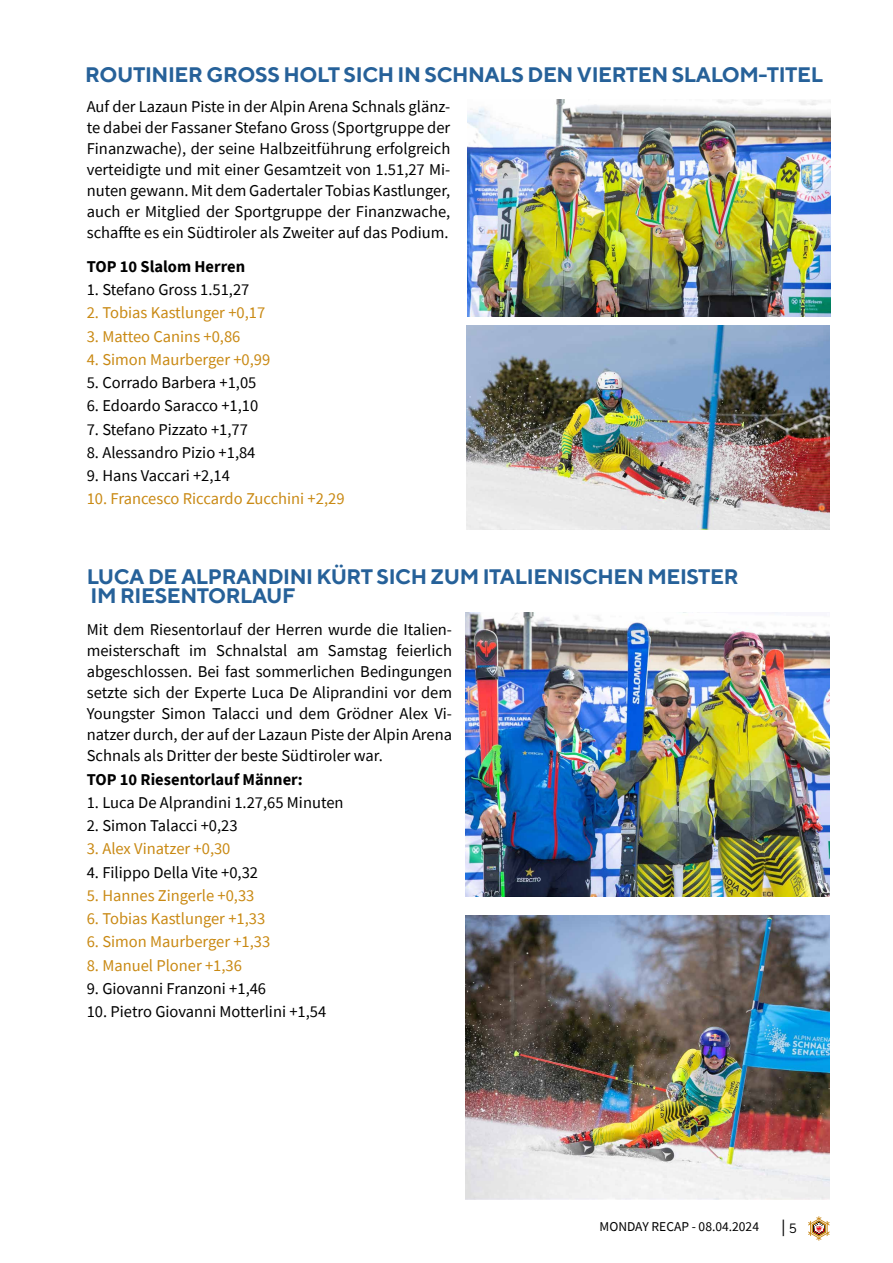
<style>
.page{position:relative;width:893px;height:1263px;background:#fff}
.page>*{position:absolute;margin:0;border:0;box-sizing:border-box;transform-origin:0 0}
.t1{font:700 21px/19.5px "TT Norms";letter-spacing:-.02em;color:#266199}
.t2{font:16.5px/21px "Source Sans Pro";color:#000;text-align:justify}
.t3{font:16.5px "Source Sans Pro";color:#c98913}
.t4{font:700 16.5px "Source Sans Pro";color:#000}
.t5{font:16.5px "Myriad Pro";color:#000}
.t6{font:13.5px "Source Sans Pro";color:#000}
</style>
<div class="page">
<svg style="left:808px;top:1216px;width:21px;height:25px"></svg>
<img style="left:467px;top:100px;width:364px;height:217px">
<img style="left:467px;top:326px;width:362px;height:203px">
<img style="left:466px;top:612px;width:363px;height:284px">
<img style="left:466px;top:915px;width:363px;height:284px">
<p class="t1" style="left:85px;top:65px;width:740px">ROUTINIER GROSS HOLT SICH IN SCHNALS DEN VIERTEN SLALOM-TITEL</p>
<p class="t2" style="left:87px;top:96px;width:365px">Auf der Lazaun Piste in der Alpin Arena Schnals glänz&shy;te dabei der Fassaner Stefano Gross (Sportgruppe der Finanzwache), der seine Halbzeitführung erfolgreich verteidigte und mit einer Gesamtzeit von 1.51,27 Mi&shy;nuten gewann. Mit dem Gadertaler Tobias Kastlunger, auch er Mitglied der Sportgruppe der Finanzwache, schaffte es ein Südtiroler als Zweiter auf das Podium.</p>
<p class="t4" style="left:87px;top:255px;width:160px">TOP 10 Slalom Herren</p>
<p class="t2" style="left:87px;top:279px;width:164px">1. Stefano Gross 1.51,27</p>
<p class="t3" style="left:87px;top:302px;width:180px">2. Tobias Kastlunger +0,17</p>
<p class="t3" style="left:87px;top:326px;width:155px">3. Matteo Canins +0,86</p>
<p class="t3" style="left:87px;top:349px;width:185px">4. Simon Maurberger +0,99</p>
<p class="t2" style="left:87px;top:372px;width:171px">5. Corrado Barbera +1,05</p>
<p class="t2" style="left:87px;top:395px;width:173px">6. Edoardo Saracco +1,10</p>
<p class="t2" style="left:87px;top:419px;width:163px">7. Stefano Pizzato +1,77</p>
<p class="t2" style="left:87px;top:442px;width:170px">8. Alessandro Pizio +1,84</p>
<p class="t2" style="left:87px;top:465px;width:145px">9. Hans Vaccari +2,14</p>
<p class="t3" style="left:87px;top:488px;width:259px">10. Francesco Riccardo Zucchini +2,29</p>
<p class="t1" style="left:87px;top:566px;width:653px">LUCA DE ALPRANDINI KÜRT SICH ZUM ITALIENISCHEN MEISTER<br>IM RIESENTORLAUF</p>
<p class="t2" style="left:87px;top:619px;width:367px">Mit dem Riesentorlauf der Herren wurde die Italien&shy;meisterschaft im Schnalstal am Samstag feierlich abgeschlossen. Bei fast sommerlichen Bedingungen setzte sich der Experte Luca De Aliprandini vor dem Youngster Simon Talacci und dem Grödner Alex Vi&shy;natzer durch, der auf der Lazaun Piste der Alpin Arena Schnals als Dritter der beste Südtiroler war.</p>
<p class="t4" style="left:87px;top:768px;width:218px">TOP 10 Riesentorlauf Männer:</p>
<p class="t2" style="left:87px;top:792px;width:258px">1. Luca De Alprandini 1.27,65 Minuten</p>
<p class="t2" style="left:87px;top:815px;width:152px">2. Simon Talacci +0,23</p>
<p class="t3" style="left:87px;top:838px;width:145px">3. Alex Vinatzer +0,30</p>
<p class="t2" style="left:87px;top:861px;width:173px">4. Filippo Della Vite +0,32</p>
<p class="t3" style="left:87px;top:885px;width:169px">5. Hannes Zingerle +0,33</p>
<p class="t3" style="left:87px;top:908px;width:180px">6. Tobias Kastlunger +1,33</p>
<p class="t3" style="left:87px;top:931px;width:185px">6. Simon Maurberger +1,33</p>
<p class="t3" style="left:87px;top:955px;width:157px">8. Manuel Ploner +1,36</p>
<p class="t2" style="left:87px;top:978px;width:181px">9. Giovanni Franzoni +1,46</p>
<p class="t2" style="left:87px;top:1001px;width:241px">10. Pietro Giovanni Motterlini +1,54</p>
<p class="t6" style="left:600px;top:1218px;width:161px">MONDAY RECAP - 08.04.2024</p>
<p class="t5" style="left:781px;top:1216px;width:17px">| <sub>5</sub></p>
</div>
